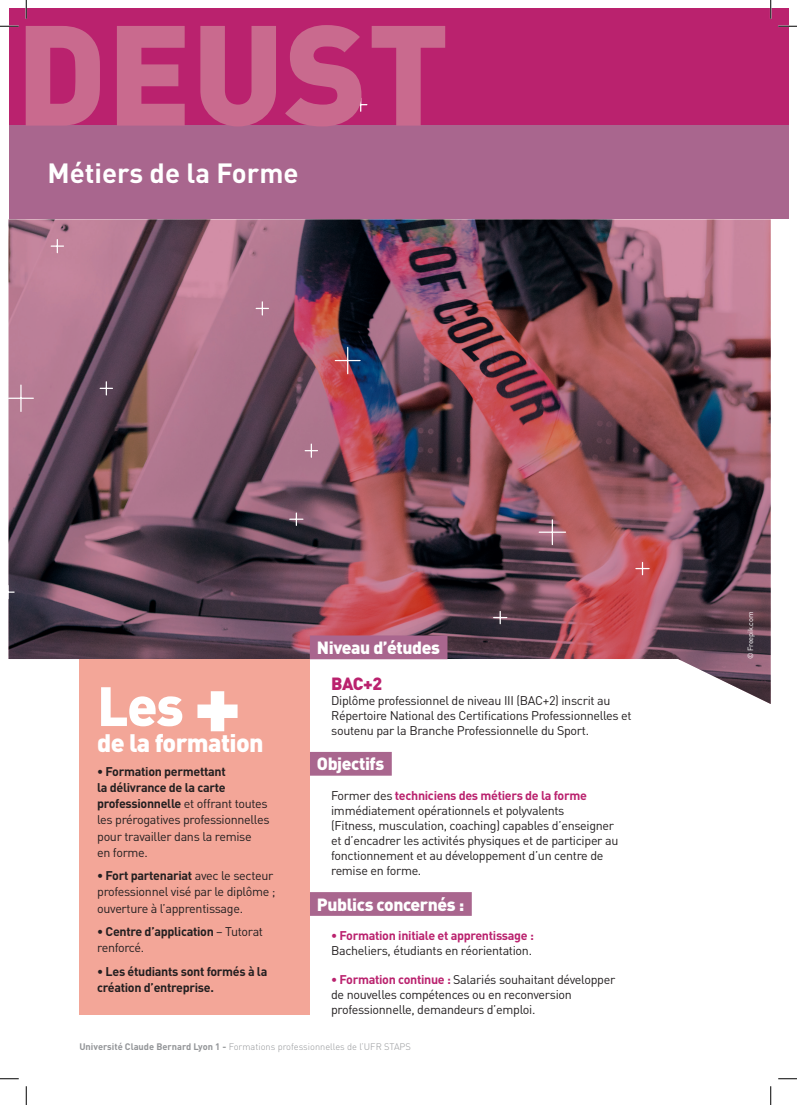
<style>
.page{position:relative;width:797px;height:1105px;background:#fff}
.page>*{position:absolute;margin:0;border:0;box-sizing:border-box;transform-origin:0 0}
.t1{font:900 140px "DIN Pro";color:#c96a8e}
.t2{font:900 54.5px "DIN Pro";color:#fff}
.t3{font:700 27.5px "DIN Pro";color:#fff}
.t4{font:900 25px "DIN Pro";letter-spacing:-.025em;color:#fff}
.t5{font:900 17.5px "DIN Pro";letter-spacing:-.025em;color:#fff}
.t6{font:900 17.5px "DIN Pro";color:#ba226e}
.t7{font:12.5px/15px "DIN Pro";letter-spacing:-.025em;color:#231f20}
.t8{font:700 12.5px/16.2px "DIN Pro";letter-spacing:-.025em;color:#231f20}
.t9{font:700 12.5px "DIN Pro";letter-spacing:-.025em;color:#ba226e}
.t10{font:300 9.38px "DIN Pro";color:#939598}
.t11{font:7.5px "DIN Pro";letter-spacing:-.025em;color:#fff}
.s1{font-size:87.5px}
.s2{font-weight:700}
.s3{font-weight:400}
.s4{font-weight:700;color:#ba226e}
</style>
<div class="page">
<div style="left:9px;top:9px;width:779px;height:210px;background:#ba226e"></div>
<img style="left:9px;top:219px;width:761px;height:485px">
<div style="left:310px;top:635px;width:137px;height:24px;background:#a9668e"></div>
<div style="left:310px;top:752px;width:82px;height:24px;background:#a9668e"></div>
<div style="left:310px;top:892px;width:162px;height:24px;background:#a9668e"></div>
<div style="left:79px;top:659px;width:231px;height:356px;background:#f3a698"></div>
<hr style="left:20px;top:385px;width:2px;height:26px;background:#fff">
<svg style="left:9px;top:398px;width:24px;height:1px"></svg>
<svg style="left:51px;top:240px;width:12px;height:13px"></svg>
<svg style="left:100px;top:382px;width:12px;height:13px"></svg>
<svg style="left:9px;top:585px;width:5px;height:14px"></svg>
<svg style="left:335px;top:347px;width:25px;height:27px"></svg>
<svg style="left:305px;top:444px;width:12px;height:13px"></svg>
<svg style="left:256px;top:302px;width:12px;height:13px"></svg>
<svg style="left:354px;top:98px;width:13px;height:13px"></svg>
<svg style="left:539px;top:532px;width:26px;height:1px"></svg>
<hr style="left:551px;top:520px;width:2px;height:25px;background:#fff">
<svg style="left:636px;top:562px;width:13px;height:13px"></svg>
<svg style="left:493px;top:611px;width:14px;height:13px"></svg>
<svg style="left:290px;top:513px;width:13px;height:12px"></svg>
<div style="left:9px;top:126px;width:779px;height:93px;background:#a9668e"></div>
<svg style="left:0;top:25px;width:19px;height:2px"></svg>
<svg style="left:778px;top:25px;width:19px;height:2px"></svg>
<svg style="left:0;top:1078px;width:19px;height:1px"></svg>
<svg style="left:778px;top:1078px;width:19px;height:1px"></svg>
<svg style="left:25px;top:0;width:2px;height:19px"></svg>
<svg style="left:25px;top:1086px;width:2px;height:19px"></svg>
<svg style="left:770px;top:0;width:1px;height:19px"></svg>
<svg style="left:770px;top:1086px;width:1px;height:19px"></svg>
<h1 class="t1" style="left:16px;top:-20px;width:435px">DEUST</h1>
<h3 class="t3" style="left:48px;top:154px;width:252px">Métiers de la Forme</h3>
<h2 class="t2" style="left:97px;top:669px;width:146px">Les <span class="s1">+</span></h2>
<h3 class="t4" style="left:97px;top:726px;width:168px">de la formation</h3>
<p class="t7" style="left:97px;top:762px;width:174px;line-height:16.2px"><span class="s2">• Formation permettant<br>la délivrance de la carte professionnelle</span> et offrant toutes les prérogatives professionnelles pour travailler dans la remise<br>en forme.</p>
<p class="t7" style="left:97px;top:867px;width:180px;line-height:16.2px"><span class="s2">• Fort partenariat</span> avec le secteur professionnel visé par le diplôme ; ouverture à l’apprentissage.</p>
<p class="t8" style="left:97px;top:923px;width:167px">• Centre d’application <span class="s3">– Tutorat renforcé.</span></p>
<p class="t8" style="left:97px;top:962px;width:172px">• Les étudiants sont formés à la création d’entreprise.</p>
<h3 class="t5" style="left:317px;top:636px;width:124px">Niveau d’études</h3>
<h3 class="t6" style="left:331px;top:672px;width:53px">BAC+2</h3>
<p class="t7" style="left:331px;top:693px;width:302px">Diplôme professionnel de niveau III (BAC+2) inscrit au<br>Répertoire National des Certifications Professionnelles et soutenu par la Branche Professionnelle du Sport.</p>
<h3 class="t5" style="left:317px;top:752px;width:69px">Objectifs</h3>
<p class="t7" style="left:331px;top:787px;width:289px">Former des <span class="s4">techniciens des métiers de la forme </span>immédiatement opérationnels et polyvalents<br>(Fitness, musculation, coaching) capables d’enseigner et d’encadrer les activités physiques et de participer au fonctionnement et au développement d’un centre de remise en forme.</p>
<h3 class="t5" style="left:317px;top:892px;width:149px">Publics concernés :</h3>
<p class="t9" style="left:331px;top:927px;width:204px">• Formation initiale et apprentissage :</p>
<p class="t7" style="left:331px;top:942px;width:202px">Bacheliers, étudiants en réorientation.</p>
<p class="t7" style="left:331px;top:971px;width:286px"><span class="s4">• Formation continue :</span> Salariés souhaitant développer de nouvelles compétences ou en reconversion professionnelle, demandeurs d’emploi.</p>
<p class="t10" style="left:79px;top:1041px;width:333px"><span class="s2">Université Claude Bernard Lyon 1 -</span> Formations professionnelles de l’UFR STAPS</p>
<p class="t11" style="left:745px;top:659px;width:49px;rotate:-90deg">© Freepik.com</p>
</div>
